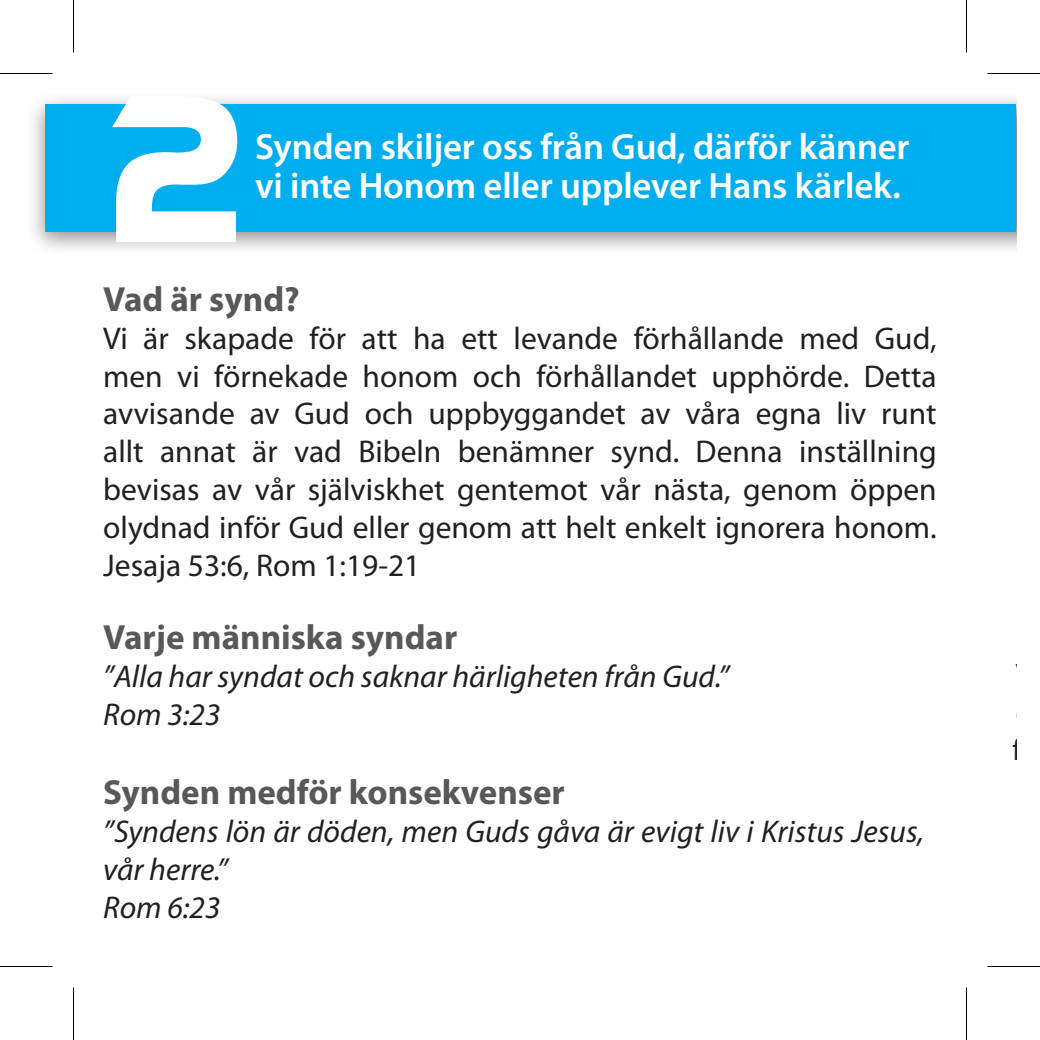
<style>
.page{position:relative;width:1040px;height:1040px;background:#fff}
.page>*{position:absolute;margin:0;border:0;box-sizing:border-box;transform-origin:0 0}
.t1{font:210px "Watford";color:#fff}
.t2{font:600 36.75px/38.5px "Myriad Pro";letter-spacing:-.005em;color:#fff}
.t3{font:700 35px "Myriad Pro";color:#57585a}
.t4{font:31.5px/37.8px "Myriad Pro";color:#231f20;text-align:justify}
.t5{font:italic 31.5px/37.8px "Myriad Pro";color:#231f20}
.t6{font:31.15px "Myriad Pro";color:#231f20}
</style>
<div class="page">
<div style="left:26px;top:91px;width:990px;height:167px;background:#231f20;opacity:.5"></div>
<div style="left:45px;top:104px;width:971px;height:127px;background:#00aeef"></div>
<hr style="left:0;top:73px;width:52px;height:1px;background:#000">
<hr style="left:987px;top:73px;width:53px;height:1px;background:#000">
<hr style="left:0;top:966px;width:52px;height:1px;background:#000">
<hr style="left:987px;top:966px;width:53px;height:1px;background:#000">
<hr style="left:73px;top:0;width:1px;height:52px;background:#000">
<hr style="left:73px;top:987px;width:1px;height:53px;background:#000">
<hr style="left:966px;top:0;width:1px;height:52px;background:#000">
<hr style="left:966px;top:987px;width:1px;height:53px;background:#000">
<p class="t1" style="left:93px;top:29px;width:164px">2</p>
<p class="t2" style="left:255px;top:127px;width:656px">Synden skiljer oss från Gud, därför känner vi inte Honom eller upplever Hans kärlek.</p>
<p class="t3" style="left:103px;top:276px;width:198px">Vad är synd?</p>
<p class="t4" style="left:103px;top:319px;width:835px">Vi är skapade för att ha ett levande förhållande med Gud, men vi förnekade honom och förhållandet upphörde. Detta avvisande av Gud och uppbyggandet av våra egna liv runt allt annat är vad Bibeln benämner synd. Denna inställning bevisas av vår själviskhet gentemot vår nästa, genom öppen olydnad inför Gud eller genom att helt enkelt ignorera honom.<br>Jesaja 53:6, Rom 1:19-21</p>
<p class="t3" style="left:103px;top:614px;width:356px">Varje människa syndar</p>
<p class="t5" style="left:103px;top:657px;width:627px">”Alla har syndat och saknar härligheten från Gud.”<br>Rom 3:23</p>
<p class="t3" style="left:103px;top:770px;width:463px">Synden medför konsekvenser</p>
<p class="t5" style="left:103px;top:812px;width:822px">”Syndens lön är döden, men Guds gåva är evigt liv i Kristus Jesus, vår herre.”</p>
<p class="t5" style="left:103px;top:888px;width:119px">Rom 6:23</p>
<p class="t6" style="left:1012px;top:730px;width:27px">fö</p>
</div>
